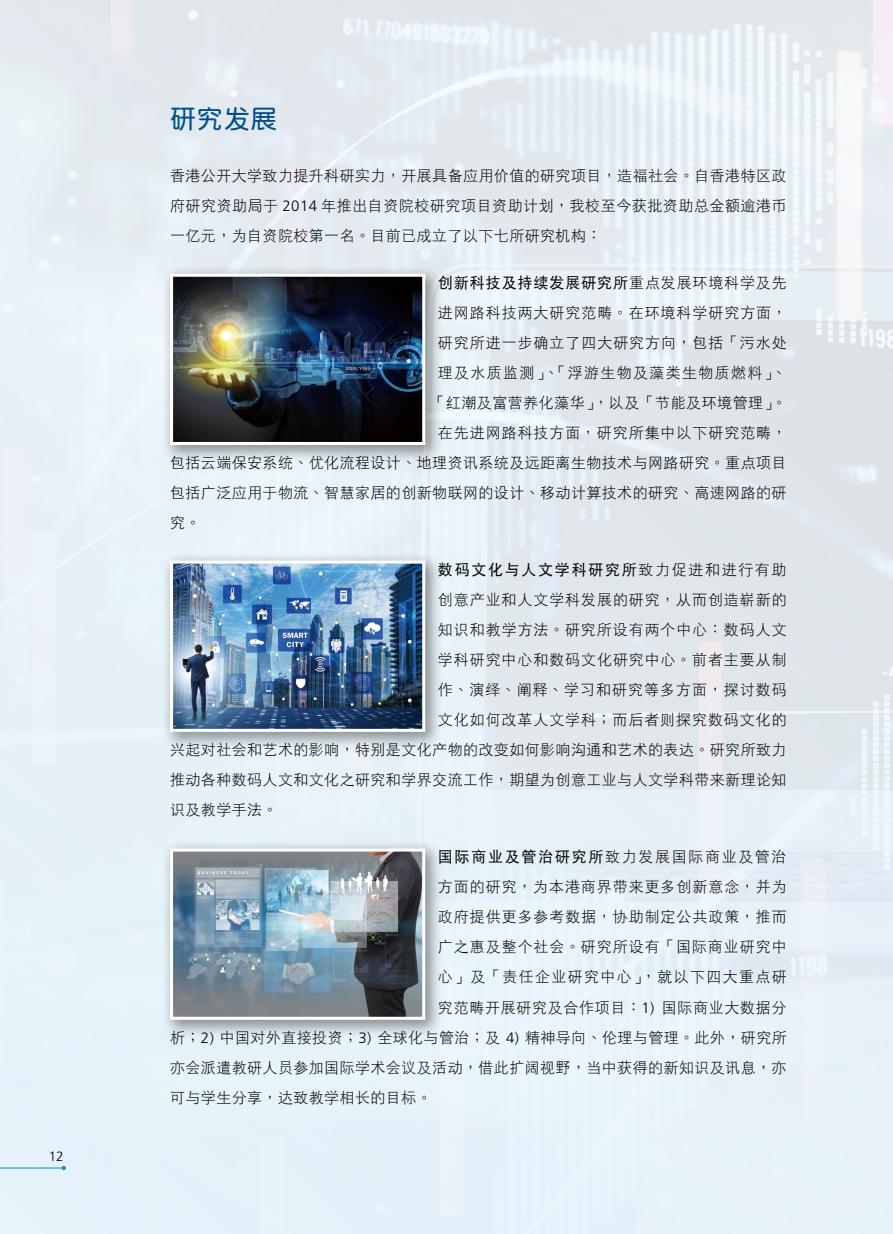
<style>
.page{position:relative;width:893px;height:1234px;background:#fff}
.page>*{position:absolute;margin:0;border:0;box-sizing:border-box;transform-origin:0 0}
.t1{font:25.5px "DF Yuan GB5 HK W7";color:#00508f}
.t2{font:15px/30px "DF Hei GB5 HK W3";letter-spacing:.035em;color:#000;text-align:justify}
.t3{font:15px "DF Hei GB5 HK W3";letter-spacing:.06em;color:#000}
.t4{font:15px "DF Hei GB5 HK W3";letter-spacing:.065em;color:#000}
.t5{font:15px "DF Hei GB5 HK W3";letter-spacing:.085em;color:#000}
.t6{font:15px "DF Hei GB5 HK W5";letter-spacing:.06em;color:#000}
.t7{font:15px "DF Hei GB5 HK W3";letter-spacing:.09em;color:#000}
.t8{font:15px "DF Hei GB5 HK W5";letter-spacing:.115em;color:#000}
.t9{font:15px "DF Hei GB5 HK W3";letter-spacing:.11em;color:#000}
.t10{font:300 13.5px "Frutiger LT Std";color:#000}
.s1{font-family:"Frutiger LT Std";font-weight:300}
.s2{font-family:"DF Hei GB5 HK W3"}
.s3{font-family:"DF Hei GB5 HK W5"}
</style>
<div class="page">
<img style="left:0;top:0;width:893px;height:1233px">
<div style="left:161px;top:264px;width:283px;height:199px;background:#000;opacity:.4"></div>
<img style="left:174px;top:278px;width:247px;height:163px">
<div style="left:170px;top:274px;width:255px;height:171px;border:3px solid #fff"></div>
<div style="left:161px;top:551px;width:283px;height:199px;background:#000;opacity:.4"></div>
<img style="left:174px;top:564px;width:247px;height:163px">
<div style="left:170px;top:560px;width:255px;height:171px;border:3px solid #fff"></div>
<div style="left:161px;top:839px;width:283px;height:199px;background:#000;opacity:.4"></div>
<img style="left:174px;top:852px;width:247px;height:163px">
<div style="left:170px;top:848px;width:255px;height:171px;border:3px solid #fff"></div>
<hr style="left:0;top:1167px;width:64px;height:1px;background:#009fb9">
<svg style="left:62px;top:1165px;width:4px;height:4px"></svg>
<p class="t10" style="left:49px;top:1148px;width:17px">12</p>
<h1 class="t1" style="left:170px;top:105px;width:108px">研究發展</h1>
<p class="t2" style="left:170px;top:160px;width:618px">香港公開大學致力提升科研實力，開展具備應用價值的研究項目，造福社會。自香港特區政府研究資助局於 <span class="s1">2014</span> 年推出自資院校研究項目資助計劃，我校至今獲批資助總金額逾港幣一億元，為自資院校第一名。目前已成立了以下七所研究機構：</p>
<p class="t6" style="left:438px;top:274px;width:350px">創新科技及持續發展研究所<span class="s2">重點發展環境科學及先</span></p>
<p class="t4" style="left:438px;top:304px;width:350px">進網路科技兩大研究範疇。在環境科學研究方面，</p>
<p class="t4" style="left:438px;top:334px;width:350px">研究所進一步確立了四大研究方向，包括「汙水處</p>
<p class="t5" style="left:438px;top:364px;width:350px">理及水質監測」、「浮游生物及藻類生物質燃料」、</p>
<p class="t2" style="left:430px;top:387px;width:358px">「紅潮及富營養化藻華」，以及「節能及環境管理」。</p>
<p class="t4" style="left:438px;top:424px;width:350px">在先進網路科技方面，研究所集中以下研究範疇，</p>
<p class="t2" style="left:170px;top:447px;width:618px">包括雲端保安系統、優化流程設計、地理資訊系統及遠距離生物技術與網路研究。重點項目</p>
<p class="t2" style="left:170px;top:477px;width:618px">包括廣泛應用於物流、智慧家居的創新物聯網的設計、移動計算技術的研究、高速網路的研</p>
<p class="t2" style="left:170px;top:507px;width:32px">究。</p>
<p class="t8" style="left:438px;top:561px;width:350px">數碼文化與人文學科研究所<span class="s2">致力促進和進行有助</span></p>
<p class="t3" style="left:438px;top:591px;width:350px">創意產業和人文學科發展的研究，從而創造嶄新的</p>
<p class="t3" style="left:438px;top:621px;width:350px">知識和教學方法。研究所設有兩個中心：數碼人文</p>
<p class="t3" style="left:438px;top:651px;width:350px">學科研究中心和數碼文化研究中心。前者主要從製</p>
<p class="t4" style="left:438px;top:681px;width:350px">作、演繹、闡釋、學習和研究等多方面，探討數碼</p>
<p class="t3" style="left:438px;top:711px;width:350px">文化如何改革人文學科；而後者則探究數碼文化的</p>
<p class="t2" style="left:170px;top:734px;width:618px">興起對社會和藝術的影響，特別是文化產物的改變如何影響溝通和藝術的表達。研究所致力</p>
<p class="t2" style="left:170px;top:764px;width:618px">推動各種數碼人文和文化之研究和學界交流工作，期望為創意工業與人文學科帶來新理論知</p>
<p class="t2" style="left:170px;top:794px;width:109px">識及教學手法。</p>
<p class="t9" style="left:438px;top:848px;width:350px"><span class="s3">國際商業及管治研究所</span>致力發展國際商業及管治</p>
<p class="t3" style="left:438px;top:878px;width:350px">方面的研究，為本港商界帶來更多創新意念，並為</p>
<p class="t3" style="left:438px;top:908px;width:350px">政府提供更多參考數據，協助制定公共政策，推而</p>
<p class="t4" style="left:438px;top:938px;width:350px">廣之惠及整個社會。研究所設有「國際商業研究中</p>
<p class="t7" style="left:438px;top:968px;width:350px">心」及「責任企業研究中心」，就以下四大重點研</p>
<p class="t2" style="left:438px;top:991px;width:350px">究範疇開展研究及合作項目：<span class="s1">1)</span> 國際商業大數據分</p>
<p class="t2" style="left:170px;top:1021px;width:618px">析；<span class="s1">2)</span> 中國對外直接投資；<span class="s1">3)</span> 全球化與管治；及 <span class="s1">4)</span> 精神導向、倫理與管理。此外，研究所</p>
<p class="t2" style="left:170px;top:1051px;width:618px">亦會派遣教研人員參加國際學術會議及活動，藉此擴闊視野，當中獲得的新知識及訊息，亦</p>
<p class="t2" style="left:170px;top:1081px;width:263px">可與學生分享，達致教學相長的目標。</p>
</div>
